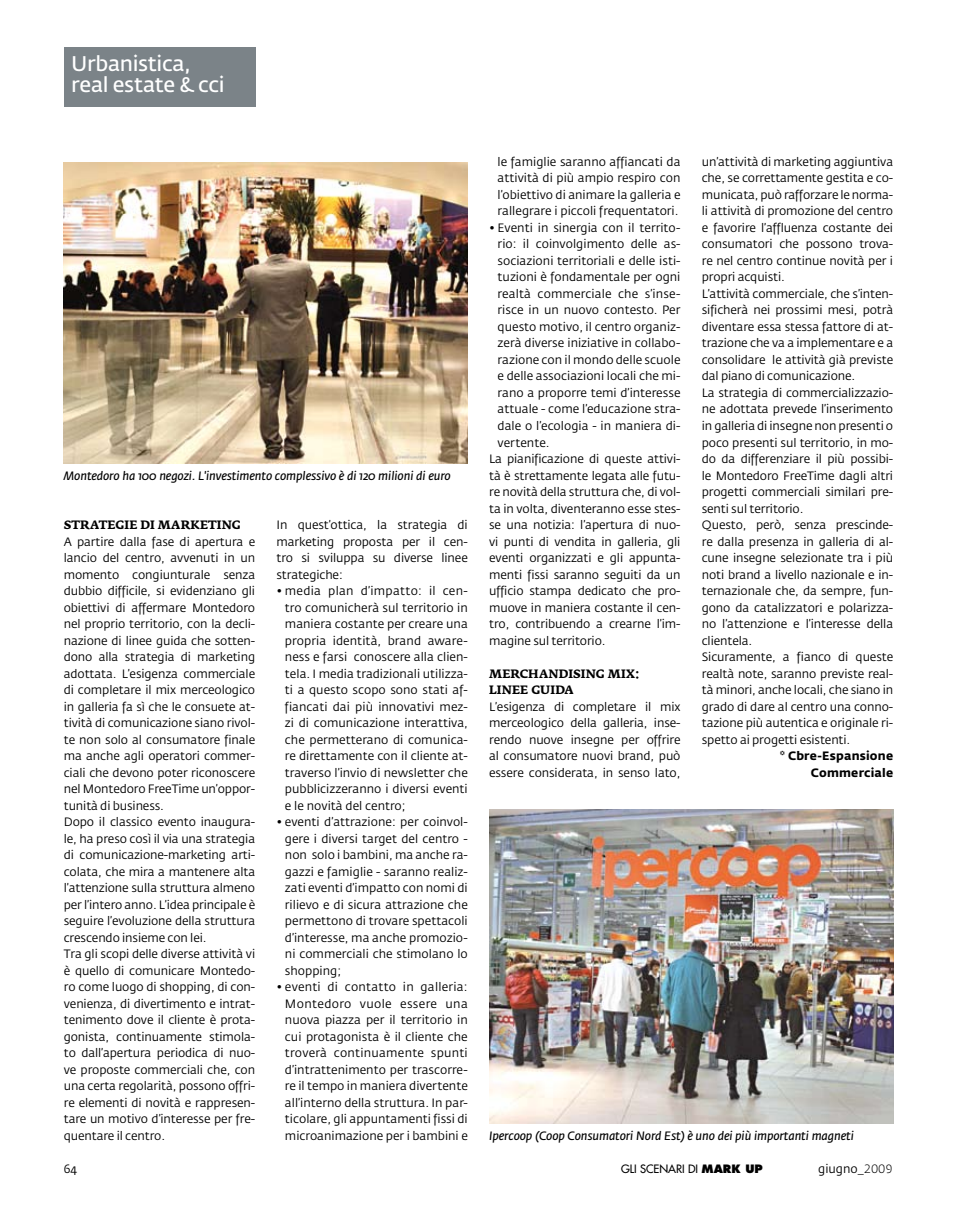
<style>
.page{position:relative;width:957px;height:1212px;background:#fff}
.page>*{position:absolute;margin:0;border:0;box-sizing:border-box;transform-origin:0 0}
.t1{font:600 21px/21px "Fedra Sans Std";letter-spacing:-.015em;color:#fff}
.t2{font:12px/16.5px "Fedra Sans Std";letter-spacing:-.01em;color:#000;text-align:justify}
.t3{font:italic 600 12px "Fedra Sans Std";letter-spacing:-.01em;color:#000}
.t4{font:700 12px/16.5px "Fedra Serif A Std";letter-spacing:.01em;color:#000}
.t5{font:12px "Fedra Sans Std";letter-spacing:.01em;color:#000}
.t6{font:700 12px/16.5px "Fedra Sans Std";letter-spacing:.015em;color:#000;text-align:right}
.t7{font:500 11.25px "Futura Std";color:#000}
.s1{font-weight:800}
.s2{font-weight:300}
</style>
<div class="page">
<div style="left:64px;top:47px;width:191px;height:59px;background:#7b8388"></div>
<img style="left:64px;top:162px;width:404px;height:301px">
<img style="left:489px;top:809px;width:404px;height:314px">
<h1 class="t1" style="left:71px;top:53px;width:155px">Urbanistica, real estate &amp; cci</h1>
<p class="t3" style="left:64px;top:468px;width:388px">Montedoro ha 100 negozi. L'investimento complessivo è di 120 milioni di euro</p>
<p class="t4" style="left:64px;top:517px;width:179px">STRATEGIE DI MARKETING</p>
<p class="t2" style="left:64px;top:533px;width:193px;text-align:left">A partire dalla fase di apertura e lancio del centro, avvenuti in un momento congiunturale senza dubbio difficile, si evidenziano gli obiettivi di affermare Montedoro nel proprio territorio, con la decli&shy;nazione di linee guida che sotten&shy;dono alla strategia di marketing adottata. L’esigenza commerciale di completare il mix merceologico in galleria fa sì che le consuete at&shy;tività di comunicazione siano rivol&shy;te non solo al consumatore finale ma anche agli operatori commer&shy;ciali che devono poter riconoscere nel Montedoro FreeTime un’oppor&shy;tunità di business.<br>Dopo il classico evento inaugura&shy;le, ha preso così il via una strategia di comunicazione-marketing arti&shy;colata, che mira a mantenere alta l’attenzione sulla struttura almeno per l’intero anno. L’idea principale è seguire l’evoluzione della struttura crescendo insieme con lei.<br>Tra gli scopi delle diverse attività vi è quello di comunicare Montedo&shy;ro come luogo di shopping, di con&shy;venienza, di divertimento e intrat&shy;tenimento dove il cliente è prota&shy;gonista, continuamente stimola&shy;to dall’apertura periodica di nuo&shy;ve proposte commerciali che, con una certa regolarità, possono offri&shy;re elementi di novità e rappresen&shy;tare un motivo d’interesse per fre&shy;quentare il centro.</p>
<p class="t2" style="left:276px;top:517px;width:193px">In quest’ottica, la strategia di marketing proposta per il cen&shy;tro si sviluppa su diverse linee strategiche:</p>
<p class="t2" style="left:285px;top:583px;width:184px;text-indent:-9px">• media plan d’impatto: il cen&shy;tro comunicherà sul territorio in maniera costante per creare una propria identità, brand aware&shy;ness e farsi conoscere alla clien&shy;tela. I media tradizionali utilizza&shy;ti a questo scopo sono stati af&shy;fiancati dai più innovativi mez&shy;zi di comunicazione interattiva, che permetterano di comunica&shy;re direttamente con il cliente at&shy;traverso l’invio di newsletter che pubblicizzeranno i diversi eventi e le novità del centro;</p>
<p class="t2" style="left:285px;top:814px;width:184px;text-indent:-9px">• eventi d’attrazione: per coinvol&shy;gere i diversi target del centro - non solo i bambini, ma anche ra&shy;gazzi e famiglie - saranno realiz&shy;zati eventi d’impatto con nomi di rilievo e di sicura attrazione che permettono di trovare spettacoli d’interesse, ma anche promozio&shy;ni commerciali che stimolano lo shopping;</p>
<p class="t2" style="left:285px;top:979px;width:184px;text-indent:-9px">• eventi di contatto in galleria:<br>Montedoro vuole essere una nuova piazza per il territorio in cui protagonista è il cliente che troverà continuamente spunti d’intrattenimento per trascorre&shy;re il tempo in maniera divertente all’interno della struttura. In par&shy;ticolare, gli appuntamenti fissi di microanimazione per i bambini e</p>
<p class="t2" style="left:497px;top:154px;width:184px">le famiglie saranno affiancati da attività di più ampio respiro con l’obiettivo di animare la galleria e rallegrare i piccoli frequentatori.</p>
<p class="t2" style="left:489px;top:220px;width:193px">• Eventi in sinergia con il territo-</p>
<p class="t2" style="left:497px;top:236px;width:184px">rio: il coinvolgimento delle as-</p>
<p class="t2" style="left:497px;top:253px;width:184px">sociazioni territoriali e delle isti-</p>
<p class="t2" style="left:497px;top:269px;width:184px">tuzioni è fondamentale per ogni</p>
<p class="t5" style="left:497px;top:286px;width:184px">realtà commerciale che s’inse-</p>
<p class="t2" style="left:497px;top:302px;width:184px">risce in un nuovo contesto. Per</p>
<p class="t2" style="left:497px;top:319px;width:184px">questo motivo, il centro organiz-</p>
<p class="t2" style="left:497px;top:335px;width:184px">zerà diverse iniziative in collabo-</p>
<p class="t2" style="left:497px;top:352px;width:184px">razione con il mondo delle scuole</p>
<p class="t2" style="left:497px;top:368px;width:184px">e delle associazioni locali che mi-</p>
<p class="t2" style="left:497px;top:385px;width:184px">rano a proporre temi d’interesse</p>
<p class="t2" style="left:497px;top:401px;width:184px">attuale - come l’educazione stra-</p>
<p class="t2" style="left:497px;top:418px;width:184px">dale o l’ecologia - in maniera di-</p>
<p class="t2" style="left:497px;top:434px;width:54px">vertente.</p>
<p class="t2" style="left:489px;top:451px;width:193px">La pianificazione di queste attivi-</p>
<p class="t2" style="left:489px;top:467px;width:193px">tà è strettamente legata alle futu-</p>
<p class="t2" style="left:489px;top:484px;width:193px">re novità della struttura che, di vol-</p>
<p class="t2" style="left:489px;top:500px;width:193px">ta in volta, diventeranno esse stes-</p>
<p class="t2" style="left:489px;top:517px;width:193px">se una notizia: l’apertura di nuo-</p>
<p class="t2" style="left:489px;top:533px;width:193px">vi punti di vendita in galleria, gli</p>
<p class="t2" style="left:489px;top:550px;width:193px">eventi organizzati e gli appunta-</p>
<p class="t2" style="left:489px;top:566px;width:193px">menti fissi saranno seguiti da un</p>
<p class="t2" style="left:489px;top:583px;width:193px">ufficio stampa dedicato che pro-</p>
<p class="t2" style="left:489px;top:599px;width:193px">muove in maniera costante il cen-</p>
<p class="t2" style="left:489px;top:616px;width:193px">tro, contribuendo a crearne l’im-</p>
<p class="t2" style="left:489px;top:632px;width:118px">magine sul territorio.</p>
<p class="t4" style="left:489px;top:665px;width:152px">MERCHANDISING MIX:<br>LINEE GUIDA</p>
<p class="t2" style="left:489px;top:698px;width:193px">L’esigenza di completare il mix merceologico della galleria, inse&shy;rendo nuove insegne per offrire al consumatore nuovi brand, può essere considerata, in senso lato,</p>
<p class="t2" style="left:702px;top:154px;width:193px;text-align:left">un’attività di marketing aggiuntiva che, se correttamente gestita e co&shy;municata, può rafforzare le norma&shy;li attività di promozione del centro e favorire l’affluenza costante dei consumatori che possono trova&shy;re nel centro continue novità per i propri acquisti.<br>L’attività commerciale, che s’inten&shy;sificherà nei prossimi mesi, potrà diventare essa stessa fattore di at&shy;trazione che va a implementare e a consolidare le attività già previste dal piano di comunicazione.<br>La strategia di commercializzazio&shy;ne adottata prevede l’inserimento in galleria di insegne non presenti o poco presenti sul territorio, in mo&shy;do da differenziare il più possibi&shy;le Montedoro FreeTime dagli altri progetti commerciali similari pre&shy;senti sul territorio.<br>Questo, però, senza prescinde&shy;re dalla presenza in galleria di al&shy;cune insegne selezionate tra i più noti brand a livello nazionale e in&shy;ternazionale che, da sempre, fun&shy;gono da catalizzatori e polarizza&shy;no l’attenzione e l’interesse della clientela.<br>Sicuramente, a fianco di queste realtà note, saranno previste real&shy;tà minori, anche locali, che siano in grado di dare al centro una conno&shy;tazione più autentica e originale ri&shy;spetto ai progetti esistenti.</p>
<p class="t6" style="left:780px;top:747px;width:115px">* Cbre-Espansione<br>Commerciale</p>
<p class="t3" style="left:489px;top:1128px;width:366px">Ipercoop (Coop Consumatori Nord Est) è uno dei più importanti magneti</p>
<p class="t2" style="left:64px;top:1160px;width:15px">64</p>
<p class="t7" style="left:621px;top:1162px;width:143px">GLI SCENARI DI <span class="s1">MARK UP</span></p>
<p class="t2" style="left:818px;top:1160px;width:76px">giugno<span class="s2">_2009</span></p>
</div>
